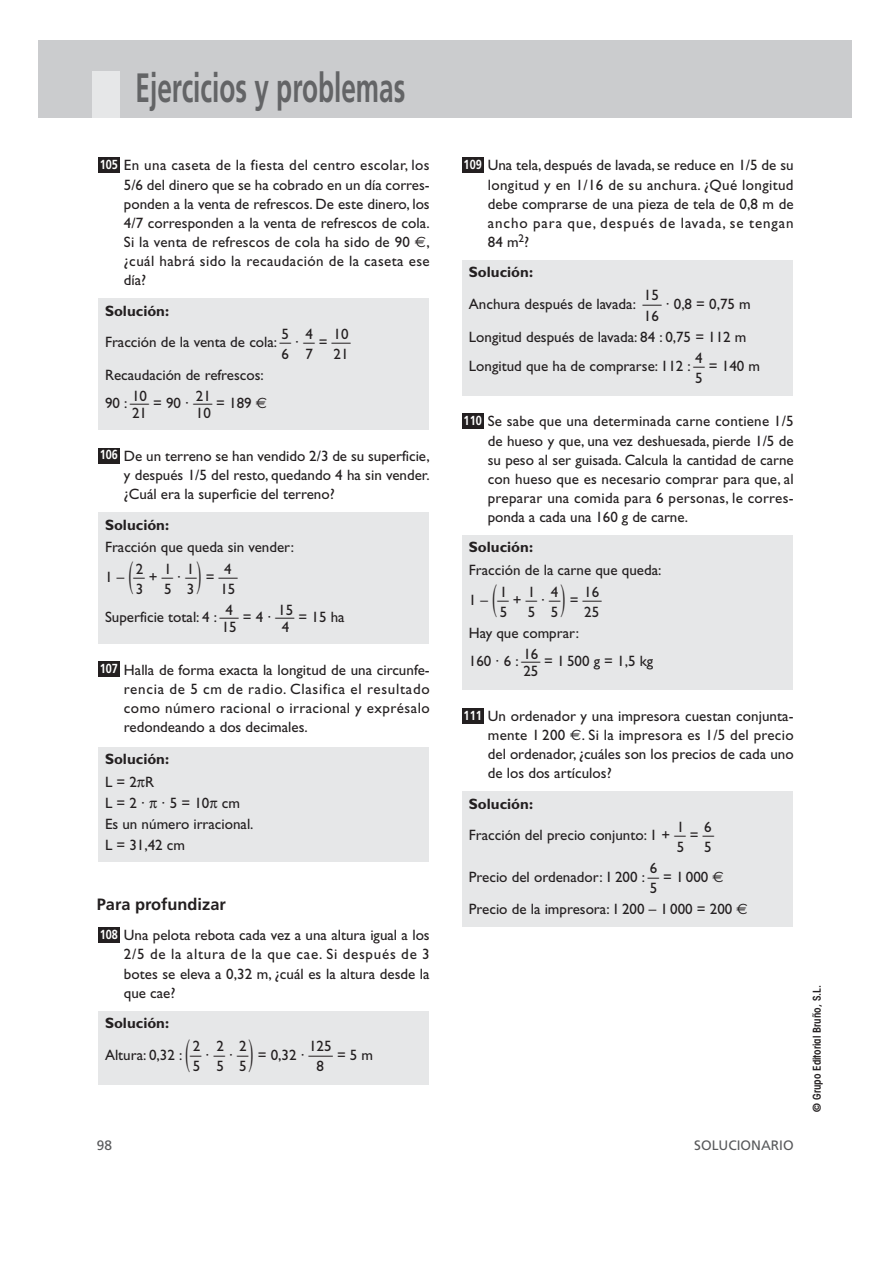
<style>
.page{position:relative;width:893px;height:1263px;background:#fff}
.page>*{position:absolute;margin:0;border:0;box-sizing:border-box;transform-origin:0 0}
.t1{font:700 40.95px "Frutiger";color:#636466;scale:.64 1}
.t2{font:700 16.35px "Frutiger";color:#231f20}
.t3{font:15px/19px "Gill Sans";color:#231f20}
.t4{font:700 15px "Gill Sans";color:#231f20}
.t5{font:13.65px "Frutiger";color:#58595b}
.t6{font:700 13.05px "Frutiger";color:#fff;scale:.83 1}
.t7{font:600 condensed 10.95px "Avant Garde";color:#231f20}
.s1{font-family:"Euro Sans"}
</style>
<div class="page">
<div style="left:39px;top:40px;width:812px;height:77px;background:#cbccce"></div>
<div style="left:93px;top:71px;width:27px;height:46px;background:#e6e7e8"></div>
<div style="left:462px;top:792px;width:330px;height:135px;background:#e6e7e8"></div>
<div style="left:462px;top:708px;width:21px;height:15px;background:#231f20"></div>
<div style="left:462px;top:535px;width:330px;height:155px;background:#e6e7e8"></div>
<div style="left:462px;top:413px;width:21px;height:16px;background:#231f20"></div>
<div style="left:462px;top:260px;width:330px;height:136px;background:#e6e7e8"></div>
<div style="left:462px;top:157px;width:21px;height:16px;background:#231f20"></div>
<div style="left:98px;top:1011px;width:330px;height:74px;background:#e6e7e8"></div>
<div style="left:98px;top:927px;width:21px;height:16px;background:#231f20"></div>
<div style="left:98px;top:747px;width:330px;height:114px;background:#e6e7e8"></div>
<div style="left:98px;top:662px;width:21px;height:15px;background:#231f20"></div>
<div style="left:98px;top:512px;width:330px;height:132px;background:#e6e7e8"></div>
<div style="left:98px;top:448px;width:21px;height:15px;background:#231f20"></div>
<div style="left:98px;top:299px;width:330px;height:131px;background:#e6e7e8"></div>
<div style="left:98px;top:157px;width:21px;height:16px;background:#231f20"></div>
<h1 class="t1" style="left:135px;top:71px;width:423px">Ejercicios y problemas</h1>
<p class="t6" style="left:100px;top:159px;width:23px">105</p>
<p class="t3" style="left:124px;top:158px;width:307px;text-align:justify">En una caseta de la fiesta del centro escolar, los 5/6 del dinero que se ha cobrado en un día corres&shy;ponden a la venta de refrescos. De este dinero, los 4/7 corresponden a la venta de refrescos de cola.<br>Si la venta de refrescos de cola ha sido de 90 <span class="s1">€</span>, ¿cuál habrá sido la recaudación de la caseta ese día?</p>
<p class="t4" style="left:105px;top:305px;width:66px">Solución:</p>
<p class="t3" style="left:281px;top:326px;width:33px">5 4</p>
<p class="t3" style="left:333px;top:326px;width:17px">10</p>
<p class="t3" style="left:281px;top:338px;width:70px;line-height:11.6px;text-indent:-176px">Fracción de la venta de cola: — · — = —<br>6 7</p>
<p class="t3" style="left:333px;top:346px;width:17px">21</p>
<p class="t3" style="left:132px;top:366px;width:133px;line-height:21px;text-indent:-27px">Recaudación de refrescos:<br>10</p>
<p class="t3" style="left:196px;top:388px;width:17px">21</p>
<p class="t3" style="left:105px;top:395px;width:164px">90 :— = 90 · — = 189 <span class="s1">€</span></p>
<p class="t3" style="left:132px;top:406px;width:17px">21</p>
<p class="t3" style="left:196px;top:406px;width:17px">10</p>
<p class="t6" style="left:100px;top:450px;width:23px">106</p>
<p class="t3" style="left:124px;top:448px;width:307px;text-align:justify">De un terreno se han vendido 2/3 de su superficie, y después 1/5 del resto, quedando 4 ha sin vender. ¿Cuál era la superficie del terreno?</p>
<p class="t4" style="left:105px;top:519px;width:66px">Solución:</p>
<p class="t3" style="left:136px;top:539px;width:160px;line-height:21px;text-indent:-31px">Fracción que queda sin vender:<br>2</p>
<p class="t3" style="left:164px;top:561px;width:32px">1 1</p>
<p class="t3" style="left:224px;top:561px;width:9px">4</p>
<p class="t3" style="left:136px;top:573px;width:103px;line-height:11.6px;text-indent:-31px">1 – —+ —· — = —<br>3</p>
<p class="t3" style="left:164px;top:581px;width:32px">5 3</p>
<p class="t3" style="left:220px;top:580px;width:17px;line-height:21px;text-align:center">15<br>4</p>
<p class="t3" style="left:278px;top:602px;width:17px">15</p>
<p class="t3" style="left:105px;top:609px;width:241px">Superficie total: 4 : — = 4 · — = 15 ha</p>
<p class="t3" style="left:222px;top:619px;width:17px">15</p>
<p class="t3" style="left:282px;top:619px;width:9px">4</p>
<p class="t6" style="left:100px;top:664px;width:23px">107</p>
<p class="t3" style="left:124px;top:662px;width:307px;text-align:justify">Halla de forma exacta la longitud de una circunfe&shy;rencia de 5 cm de radio. Clasifica el resultado como número racional o irracional y exprésalo redondeando a dos decimales.</p>
<p class="t4" style="left:105px;top:754px;width:66px">Solución:</p>
<p class="t3" style="left:105px;top:773px;width:150px;line-height:21px">L = 2 R<br>L = 2 · · 5 = 10 cm<br>Es un número irracional.<br>L = 31,42 cm</p>
<p class="t2" style="left:97px;top:897px;width:130px">Para profundizar</p>
<p class="t3" style="left:124px;top:927px;width:307px;text-align:justify">Una pelota rebota cada vez a una altura igual a los 2/5 de la altura de la que cae. Si después de 3 botes se eleva a 0,32 m, ¿cuál es la altura desde la que cae?</p>
<p class="t6" style="left:100px;top:929px;width:23px">108</p>
<p class="t4" style="left:105px;top:1018px;width:66px">Solución:</p>
<p class="t3" style="left:193px;top:1038px;width:55px">222</p>
<p class="t3" style="left:309px;top:1038px;width:24px">125</p>
<p class="t3" style="left:193px;top:1051px;width:182px;line-height:11.6px;text-indent:-88px">Altura: 0,32 : — · — · — = 0,32 · — = 5 m<br>555</p>
<p class="t3" style="left:316px;top:1058px;width:9px">8</p>
<p class="t6" style="left:463px;top:159px;width:23px">109</p>
<p class="t3" style="left:488px;top:158px;width:307px;text-align:justify">Una tela, después de lavada, se reduce en 1/5 de su longitud y en 1/16 de su anchura. ¿Qué longitud debe comprarse de una pieza de tela de 0,8 m de ancho para que, después de lavada, se tengan 84 m<sup>2</sup>?</p>
<p class="t4" style="left:469px;top:267px;width:66px">Solución:</p>
<p class="t3" style="left:644px;top:287px;width:17px">15</p>
<p class="t3" style="left:644px;top:300px;width:108px;line-height:11.6px;text-indent:-175px">Anchura después de lavada: — · 0,8 = 0,75 m<br>16</p>
<p class="t3" style="left:695px;top:328px;width:53px;line-height:21px;text-indent:-226px">Longitud después de lavada: 84 : 0,75 = 112 m<br>4</p>
<p class="t3" style="left:695px;top:362px;width:66px;line-height:11.6px;text-indent:-226px">Longitud que ha de comprarse: 112 : — = 140 m<br>5</p>
<p class="t6" style="left:463px;top:415px;width:23px">110</p>
<p class="t3" style="left:488px;top:414px;width:307px;text-align:justify">Se sabe que una determinada carne contiene 1/5 de hueso y que, una vez deshuesada, pierde 1/5 de su peso al ser guisada. Calcula la cantidad de carne con hueso que es necesario comprar para que, al preparar una comida para 6 personas, le corres&shy;ponda a cada una 160 g de carne.</p>
<p class="t4" style="left:469px;top:542px;width:66px">Solución:</p>
<p class="t3" style="left:499px;top:562px;width:163px;line-height:21px;text-indent:-31px">Fracción de la carne que queda:<br>1</p>
<p class="t3" style="left:528px;top:584px;width:32px">1 4</p>
<p class="t3" style="left:584px;top:584px;width:17px">16</p>
<p class="t3" style="left:499px;top:596px;width:103px;line-height:11.6px;text-indent:-31px">1 – —+ —· — = —<br>5</p>
<p class="t3" style="left:528px;top:604px;width:32px">5 5</p>
<p class="t3" style="left:584px;top:604px;width:17px">25</p>
<p class="t3" style="left:523px;top:624px;width:57px;line-height:21px;text-indent:-54px">Hay que comprar:<br>16</p>
<p class="t3" style="left:469px;top:653px;width:186px">160 · 6 : — = 1 500 g = 1,5 kg</p>
<p class="t3" style="left:523px;top:663px;width:17px">25</p>
<p class="t6" style="left:463px;top:710px;width:23px">111</p>
<p class="t3" style="left:488px;top:708px;width:307px;text-align:justify">Un ordenador y una impresora cuestan conjunta&shy;mente 1 200 <span class="s1">€</span>. Si la impresora es 1/5 del precio del ordenador, ¿cuáles son los precios de cada uno de los dos artículos?</p>
<p class="t4" style="left:469px;top:799px;width:66px">Solución:</p>
<p class="t3" style="left:676px;top:819px;width:9px">1</p>
<p class="t3" style="left:704px;top:819px;width:9px">6</p>
<p class="t3" style="left:676px;top:831px;width:39px;line-height:11.6px;text-indent:-208px">Fracción del precio conjunto: 1 + — = —<br>5</p>
<p class="t3" style="left:704px;top:839px;width:9px">5</p>
<p class="t3" style="left:650px;top:860px;width:9px">6</p>
<p class="t3" style="left:650px;top:873px;width:75px;line-height:11.6px;text-indent:-181px">Precio del ordenador: 1 200 : — = 1 000 <span class="s1">€<br></span>5</p>
<p class="t3" style="left:469px;top:901px;width:280px">Precio de la impresora: 1 200 – 1 000 = 200 <span class="s1">€</span></p>
<p class="t5" style="left:97px;top:1140px;width:17px">98</p>
<p class="t5" style="left:694px;top:1140px;width:101px">SOLUCIONARIO</p>
<p class="t7" style="left:813px;top:1112px;width:129px;rotate:-90deg">© Grupo Editorial Bruño, S.L.</p>
</div>
